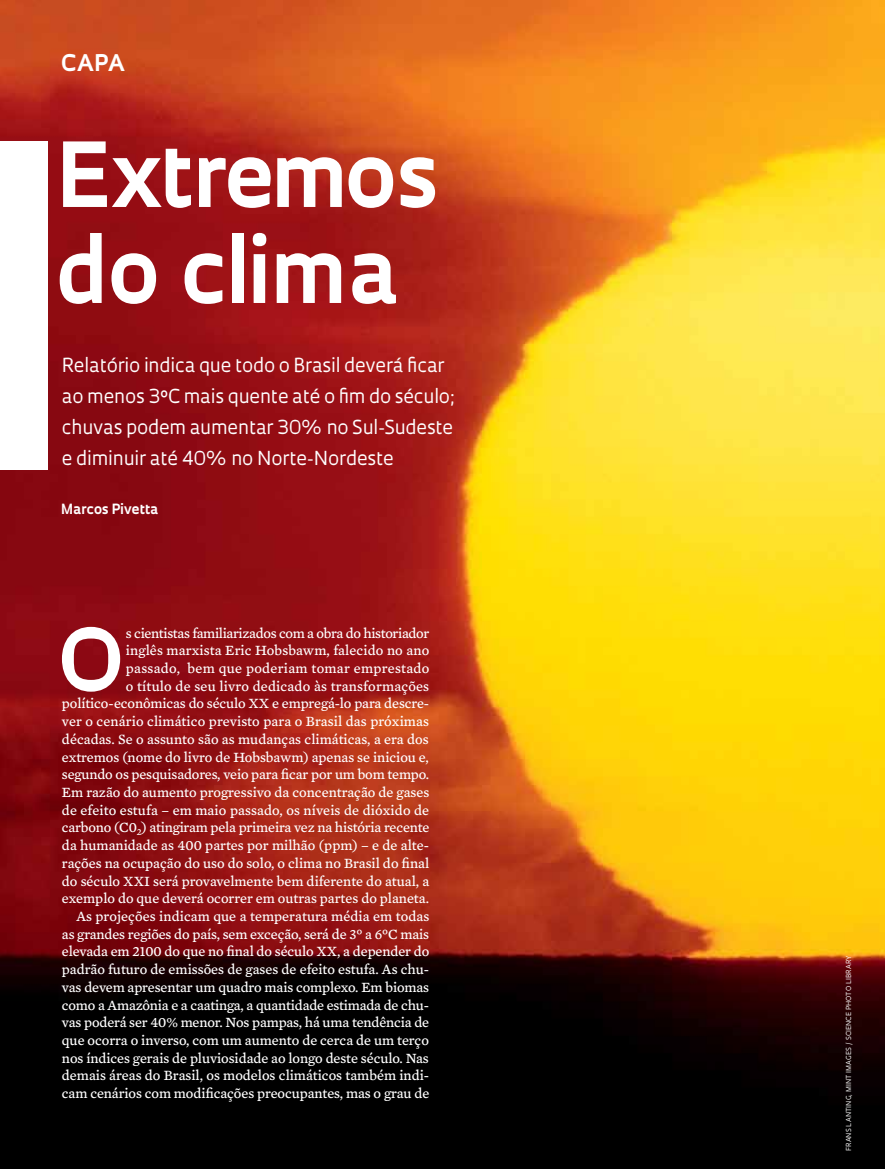
<style>
.page{position:relative;width:885px;height:1169px;background:#fff}
.page>*{position:absolute;margin:0;border:0;box-sizing:border-box;transform-origin:0 0}
.t1{font:700 87px/96px "Oculum";letter-spacing:-.01em;color:#fff}
.t2{font:700 83.55px "Oculum";color:#fff}
.t3{font:700 22.35px "Oculum";color:#fff}
.t4{font:18.75px/30.9px "Oculum";letter-spacing:-.01em;color:#fff}
.t5{font:14.4px/17.7px "Mercury Text G4";color:#fff;text-align:right}
.t6{font:700 13.65px "Oculum";letter-spacing:-.005em;color:#fff}
.t7{font:6.75px "Oculum";letter-spacing:.015em;color:#fff}
</style>
<div class="page">
<img style="left:0;top:0;width:885px;height:1168px">
<div style="left:0;top:141px;width:47px;height:328px;background:#fff"></div>
<h3 class="t3" style="left:61px;top:47px;width:65px">capa</h3>
<h1 class="t1" style="left:54px;top:122px;width:384px">Extremos do clima</h1>
<h3 class="t4" style="left:62px;top:349px;width:394px">Relatório indica que todo o Brasil deverá ficar ao menos 3ºC mais quente até o fim do século; chuvas podem aumentar 30% no Sul-Sudeste e diminuir até 40% no Norte-Nordeste</h3>
<p class="t6" style="left:61px;top:499px;width:99px">Marcos Pivetta</p>
<h2 class="t2" style="left:57px;top:602px;width:67px">O</h2>
<p class="t5" style="left:62px;top:623px;width:369px">s cientistas familiarizados com a obra do historiador<br>inglês marxista Eric Hobsbawm, falecido no ano<br>passado, bem que poderiam tomar emprestado<br>o título de seu livro dedicado às transformações político-econômicas do século XX e empregá-lo para descre&shy;ver o cenário climático previsto para o Brasil das próximas décadas. Se o assunto são as mudanças climáticas, a era dos extremos (nome do livro de Hobsbawm) apenas se iniciou e, segundo os pesquisadores, veio para ficar por um bom tempo.<br>Em razão do aumento progressivo da concentração de gases de efeito estufa – em maio passado, os níveis de dióxido de carbono (C0<sub>2</sub>) atingiram pela primeira vez na história recente da humanidade as 400 partes por milhão (ppm) – e de alte&shy;rações na ocupação do uso do solo, o clima no Brasil do final do século XXI será provavelmente bem diferente do atual, a exemplo do que deverá ocorrer em outras partes do planeta.<br>As projeções indicam que a temperatura média em todas as grandes regiões do país, sem exceção, será de 3º a 6ºC mais elevada em 2100 do que no final do século XX, a depender do padrão futuro de emissões de gases de efeito estufa. As chu&shy;vas devem apresentar um quadro mais complexo. Em biomas como a Amazônia e a caatinga, a quantidade estimada de chu&shy;vas poderá ser 40% menor. Nos pampas, há uma tendência de que ocorra o inverso, com um aumento de cerca de um terço nos índices gerais de pluviosidade ao longo deste século. Nas demais áreas do Brasil, os modelos climáticos também indi&shy;cam cenários com modificações preocupantes, mas o grau de</p>
<p class="t7" style="left:844px;top:1151px;width:197px;rotate:-90deg">FRANS LANTING, MINT IMAGES / SCIENCE PHOTO LIBRARY</p>
</div>
